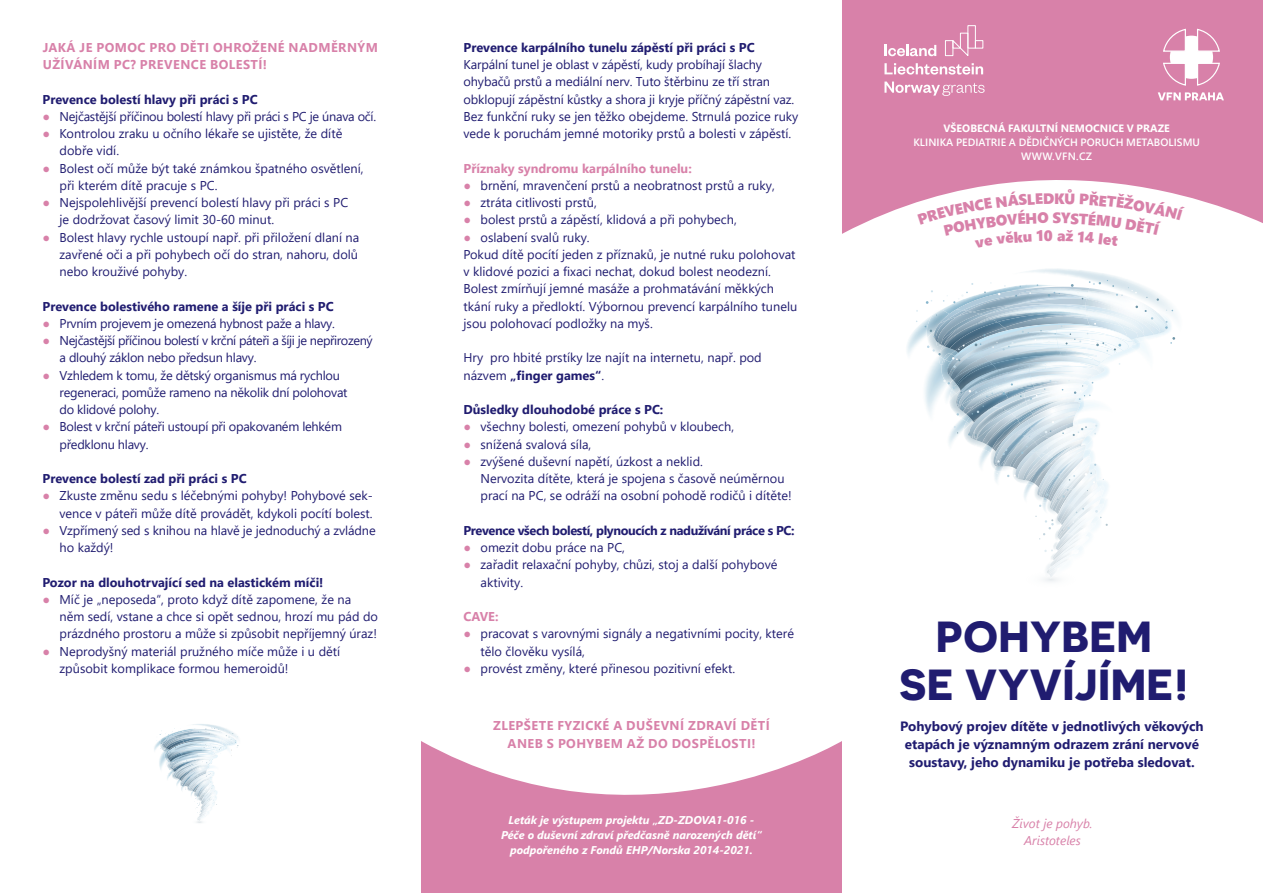
<style>
.page{position:relative;width:1263px;height:893px;background:#fff}
.page>*{position:absolute;margin:0;border:0;box-sizing:border-box;transform-origin:0 0}
.t1{font:700 43.5px/47.7px "Novecentosanswide";letter-spacing:.01em;color:#201c70;text-align:center}
.t2{font:15px "Segoe UI Black";color:#d881a9}
.t3{font:700 13.5px "Segoe UI";color:#201c70}
.t4{font:12.75px/17.2px "Segoe UI";color:#201c70}
.t5{font:12.75px/17.2px "Segoe UI";letter-spacing:-.02em;color:#201c70}
.t6{font:700 12.75px "Segoe UI";color:#201c70}
.t7{font:700 12.75px/17.2px "Segoe UI";letter-spacing:.035em;color:#d881a9}
.t8{font:12.75px/17.2px "Segoe UI";letter-spacing:-.03em;color:#201c70}
.t9{font:700 12.75px "Segoe UI";letter-spacing:-.03em;color:#201c70}
.t10{font:700 12.75px "Segoe UI";color:#d881a9}
.t11{font:italic 12.75px "Segoe UI";color:#d881a9}
.t12{font:italic 700 11.25px "Segoe UI";color:#fff}
.t13{font:600 10.65px "Segoe UI";letter-spacing:.005em;color:#fff}
.t14{font:700 10.65px "Segoe UI";letter-spacing:.005em;color:#fff}
.s1{color:#d881a9}
.s2{font-weight:400}
</style>
<div class="page">
<svg style="left:421px;top:741px;width:421px;height:152px;fill:#d881a9"></svg>
<img style="left:907px;top:320px;width:18px;height:35px">
<svg style="left:925px;top:274px;width:250px;height:308px"></svg>
<img style="left:154px;top:743px;width:3px;height:8px">
<img style="left:193px;top:724px;width:17px;height:1px">
<svg style="left:157px;top:725px;width:81px;height:98px"></svg>
<div style="left:842px;top:0;width:421px;height:234px;background:#d881a9"></div>
<div style="left:967px;top:25px;width:9px;height:24px;border:1px solid #fff"></div>
<svg style="left:884px;top:32px;width:99px;height:43px;background:#e09bba"></svg>
<svg style="left:884px;top:82px;width:100px;height:14px"></svg>
<svg style="left:1158px;top:28px;width:66px;height:72px"></svg>
<svg style="left:917px;top:189px;width:268px;height:45px"></svg>
<p class="t7" style="left:43px;top:38px;width:337px">JAKÁ JE POMOC PRO DĚTI OHROŽENÉ NADMĚRNÝM<br>UŽÍVÁNÍM PC? PREVENCE BOLESTÍ!</p>
<p class="t6" style="left:43px;top:87px;width:217px">Prevence bolestí hlavy při práci s PC</p>
<p class="t5" style="left:43px;top:107px;width:335px"><span class="s1">●</span> Nejčastější příčinou bolestí hlavy při práci s PC je únava očí.</p>
<p class="t4" style="left:60px;top:124px;width:284px;text-indent:-17px"><span class="s1">●</span> Kontrolou zraku u očního lékaře se ujistěte, že dítě dobře vidí.</p>
<p class="t4" style="left:60px;top:158px;width:306px;text-indent:-17px"><span class="s1">●</span> Bolest očí může být také známkou špatného osvětlení, při kterém dítě pracuje s PC.</p>
<p class="t4" style="left:60px;top:193px;width:290px;text-indent:-17px"><span class="s1">●</span> Nejspolehlivější prevencí bolestí hlavy při práci s PC je dodržovat časový limit 30-60 minut.</p>
<p class="t4" style="left:60px;top:227px;width:301px;text-align:justify;text-indent:-17px"><span class="s1">●</span> Bolest hlavy rychle ustoupí např. při přiložení dlaní na zavřené oči a při pohybech očí do stran, nahoru, dolů nebo krouživé pohyby.</p>
<p class="t6" style="left:43px;top:294px;width:293px">Prevence bolestivého ramene a šíje při práci s PC</p>
<p class="t5" style="left:43px;top:314px;width:294px"><span class="s1">●</span> Prvním projevem je omezená hybnost paže a hlavy.</p>
<p class="t8" style="left:60px;top:331px;width:315px;text-indent:-17px"><span class="s1">●</span> Nejčastější příčinou bolestí v krční páteři a šíji je nepřirozený a dlouhý záklon nebo předsun hlavy.</p>
<p class="t5" style="left:60px;top:365px;width:290px;text-indent:-17px"><span class="s1">●</span> Vzhledem k tomu, že dětský organismus má rychlou regeneraci, pomůže rameno na několik dní polohovat do klidové polohy.</p>
<p class="t5" style="left:60px;top:417px;width:284px;text-indent:-17px"><span class="s1">●</span> Bolest v krční páteři ustoupí při opakovaném lehkém předklonu hlavy.</p>
<p class="t6" style="left:43px;top:467px;width:206px">Prevence bolestí zad při práci s PC</p>
<p class="t4" style="left:43px;top:486px;width:332px;text-align:right"><span class="s1">●</span> Zkuste změnu sedu s léčebnými pohyby! Pohybové sek&shy;vence v páteři může dítě provádět, kdykoli pocítí bolest.</p>
<p class="t4" style="left:60px;top:521px;width:318px;text-indent:-17px"><span class="s1">●</span> Vzpřímený sed s knihou na hlavě je jednoduchý a zvládne ho každý!</p>
<p class="t6" style="left:43px;top:570px;width:282px">Pozor na dlouhotrvající sed na elastickém míči!</p>
<p class="t4" style="left:60px;top:590px;width:320px;text-indent:-17px"><span class="s1">●</span> Míč je „neposeda“, proto když dítě zapomene, že na něm sedí, vstane a chce si opět sednou, hrozí mu pád do prázdného prostoru a může si způsobit nepříjemný úraz!</p>
<p class="t4" style="left:60px;top:641px;width:282px;text-indent:-17px"><span class="s1">●</span> Neprodyšný materiál pružného míče může i u dětí způsobit komplikace formou hemeroidů!</p>
<p class="t6" style="left:463px;top:35px;width:293px">Prevence karpálního tunelu zápěstí při práci s PC</p>
<p class="t4" style="left:463px;top:55px;width:300px">Karpální tunel je oblast v zápěstí, kudy probíhají šlachy</p>
<p class="t4" style="left:463px;top:72px;width:332px">ohybačů prstů a mediální nerv. Tuto štěrbinu ze tří stran obklopují zápěstní kůstky a shora ji kryje příčný zápěstní vaz.</p>
<p class="t4" style="left:463px;top:107px;width:336px">Bez funkční ruky se jen těžko obejdeme. Strnulá pozice ruky vede k poruchám jemné motoriky prstů a bolesti v zá pěstí.</p>
<p class="t10" style="left:463px;top:156px;width:230px">Příznaky syndromu karpálního tunelu:</p>
<p class="t4" style="left:463px;top:176px;width:313px"><span class="s1">●</span> brnění, mravenčení prstů a neobratnost prstů a ruky,</p>
<p class="t4" style="left:463px;top:193px;width:135px"><span class="s1">●</span> ztráta citlivosti prstů,</p>
<p class="t4" style="left:463px;top:210px;width:275px"><span class="s1">●</span> bolest prstů a zápěstí, klidová a při pohybech,</p>
<p class="t4" style="left:463px;top:227px;width:128px"><span class="s1">●</span> oslabení svalů ruky.</p>
<p class="t4" style="left:463px;top:245px;width:334px">Pokud dítě pocítí jeden z příznaků, je nutné ruku polohovat v klidové pozici a fixaci nechat, dokud bolest neodezní.</p>
<p class="t4" style="left:463px;top:279px;width:335px">Bolest zmírňují jemné masáže a prohmatávání měkkých tkání ruky a předloktí. Výbornou prevencí karpálního tunelu jsou polohovací podložky na myš.</p>
<p class="t4" style="left:463px;top:348px;width:300px">Hry pro hbité prstíky lze najít na internetu, např. pod</p>
<p class="t6" style="left:463px;top:363px;width:142px"><span class="s2">názvem</span> „finger games“<span class="s2">.</span></p>
<p class="t6" style="left:463px;top:398px;width:201px">Důsledky dlouhodobé práce s PC:</p>
<p class="t4" style="left:463px;top:417px;width:272px"><span class="s1">●</span> všechny bolesti, omezení pohybů v kloubech,</p>
<p class="t4" style="left:463px;top:434px;width:129px"><span class="s1">●</span> snížená svalová síla,</p>
<p class="t4" style="left:480px;top:452px;width:313px;text-indent:-17px"><span class="s1">●</span> zvýšené duševní napětí, úzkost a neklid.<br>Nervozita dítěte, která je spojena s časově neúměrnou prací na PC, se odráží na osobní pohodě rodičů i dítěte!</p>
<p class="t9" style="left:463px;top:518px;width:332px">Prevence všech bolestí, plynoucích z nadužívání práce s PC:</p>
<p class="t4" style="left:463px;top:538px;width:163px"><span class="s1">●</span> omezit dobu práce na PC,</p>
<p class="t4" style="left:480px;top:555px;width:298px;text-indent:-17px"><span class="s1">●</span> zařadit relaxační pohyby, chůzi, stoj a další pohybové aktivity.</p>
<p class="t7" style="left:463px;top:607px;width:36px">CAVE:</p>
<p class="t4" style="left:480px;top:624px;width:311px;text-indent:-17px"><span class="s1">●</span> pracovat s varovnými signá ly a negativními pocity, které tělo č lově ku vysílá,</p>
<p class="t4" style="left:463px;top:659px;width:273px"><span class="s1">●</span> provést změ ny, které přinesou pozitivní efekt.</p>
<p class="t7" style="left:493px;top:716px;width:276px">ZLEPŠETE FYZICKÉ A DUŠEVNÍ ZDRAVÍ DĚTÍ</p>
<p class="t7" style="left:508px;top:733px;width:249px">ANEB S POHYBEM AŽ DO DOSPĚLOSTI!</p>
<p class="t12" style="left:509px;top:809px;width:247px">Leták je výstupem projektu „ZD-ZDOVA1-016 -</p>
<p class="t12" style="left:501px;top:824px;width:262px">Péče o duševní zdraví předčasně narozených dětí“</p>
<p class="t12" style="left:510px;top:839px;width:244px">podpořeného z Fondů EHP/Norska 2014-2021.</p>
<p class="t14" style="left:943px;top:118px;width:228px">VŠEOBECNÁ FAKULTNÍ NEMOCNICE V PRAZE</p>
<p class="t13" style="left:913px;top:132px;width:288px">KLINIKA PEDIATRIE A DĚDIČNÝCH PORUCH METABOLISMU</p>
<p class="t13" style="left:1021px;top:146px;width:72px">WWW.VFN.CZ</p>
<p class="t2" style="left:1054px;top:187px;width:12px">K</p>
<p class="t2" style="left:1044px;top:225px;width:11px">0</p>
<p class="t1" style="left:899px;top:612px;width:291px">POHYBEM<br>SE VYVÍJÍME!</p>
<p class="t3" style="left:900px;top:714px;width:305px">Pohybový projev dítěte v jednotlivých věkových</p>
<p class="t3" style="left:905px;top:732px;width:296px">etapách je významným odrazem zrání nervové</p>
<p class="t3" style="left:909px;top:750px;width:287px">soustavy, jeho dynamiku je potřeba sledovat.</p>
<p class="t11" style="left:1012px;top:811px;width:82px">Život je pohyb.</p>
<p class="t11" style="left:1024px;top:828px;width:58px">Aristoteles</p>
</div>
